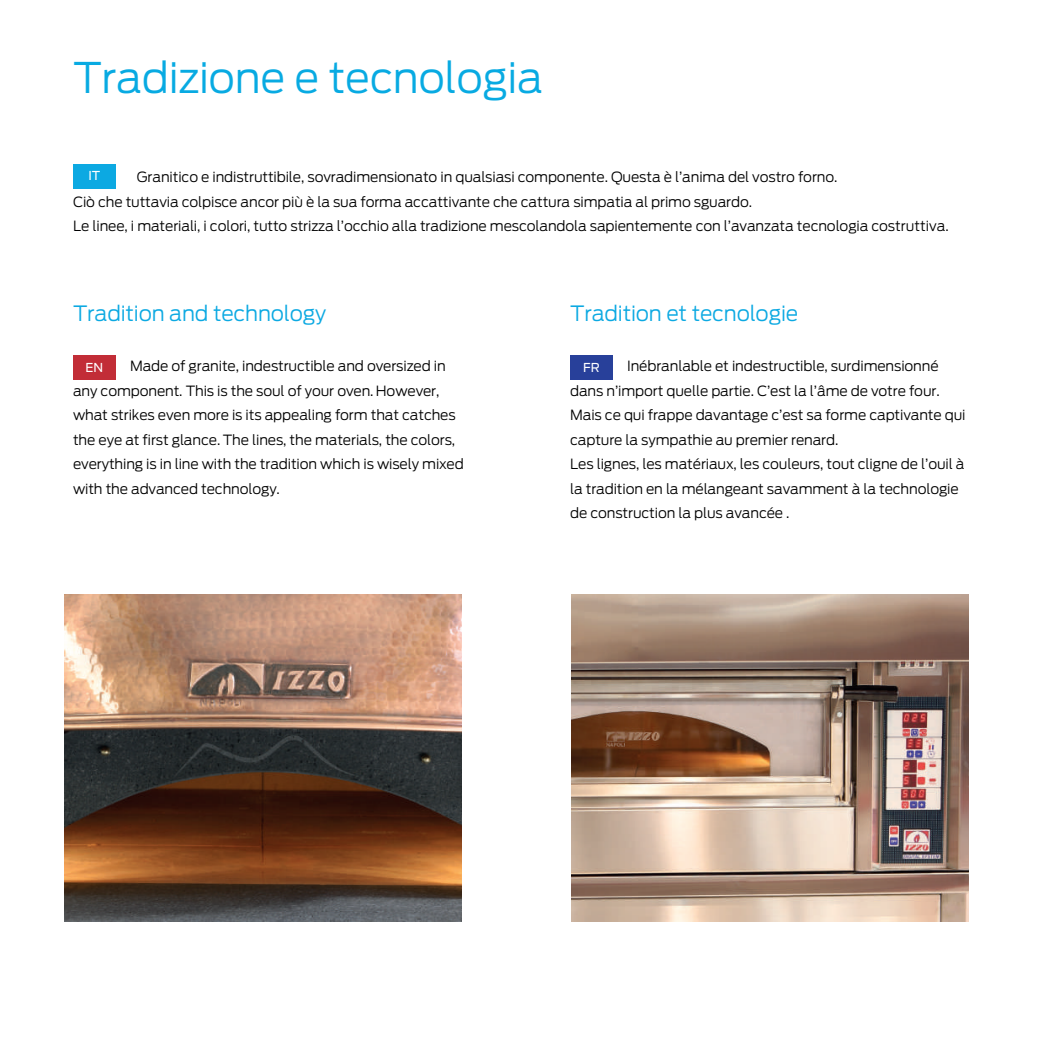
<style>
.page{position:relative;width:1042px;height:1042px;background:#fff}
.page>*{position:absolute;margin:0;border:0;box-sizing:border-box;transform-origin:0 0}
.t1{font:300 42px "Ford Antenna";letter-spacing:-.01em;color:#08aae2}
.t2{font:300 21px "Ford Antenna";letter-spacing:-.01em;color:#0ca9e2}
.t3{font:300 14px/24.5px "Ford Antenna";letter-spacing:-.01em;color:#000001}
.t4{font:12.25px "Ford Antenna";color:#fff}
</style>
<div class="page">
<div style="left:73px;top:164px;width:43px;height:25px;background:#0ca9e2"></div>
<div style="left:73px;top:355px;width:43px;height:25px;background:#c22d37"></div>
<div style="left:570px;top:355px;width:43px;height:25px;background:#28409a"></div>
<img style="left:65px;top:595px;width:397px;height:326px">
<img style="left:571px;top:595px;width:397px;height:326px">
<h1 class="t1" style="left:73px;top:43px;width:471px">Tradizione e tecnologia</h1>
<p class="t3" style="left:73px;top:163px;width:877px;text-indent:64px">Granitico e indistruttibile, sovradimensionato in qualsiasi componente. Questa è l’anima del vostro forno.<br>Ciò che tuttavia colpisce ancor più è la sua forma accattivante che cattura simpatia al primo sguardo.<br>Le linee, i materiali, i colori, tutto strizza l’occhio alla tradizione mescolandola sapientemente con l’avanzata tecnologia costruttiva.</p>
<p class="t4" style="left:88px;top:165px;width:13px">IT</p>
<h2 class="t2" style="left:73px;top:295px;width:255px">Tradition and technology</h2>
<h2 class="t2" style="left:570px;top:295px;width:230px">Tradition et tecnologie</h2>
<p class="t3" style="left:73px;top:352px;width:392px;text-indent:57px">Made of granite, indestructible and oversized in any component. This is the soul of your oven. However, what strikes even more is its appealing form that catches the eye at first glance. The lines, the materials, the colors, everything is in line with the tradition which is wisely mixed with the advanced technology.</p>
<p class="t4" style="left:86px;top:357px;width:19px">EN</p>
<p class="t3" style="left:570px;top:352px;width:397px;text-indent:57px">Inébranlable et indestructible, surdimensionné dans n’import quelle partie. C’est la l’âme de votre four.<br>Mais ce qui frappe davantage c’est sa forme captivante qui capture la sympathie au premier renard.<br>Les lignes, les matériaux, les couleurs, tout cligne de l’ouil à la tradition en la mélangeant savamment à la technologie de construction la plus avancée .</p>
<p class="t4" style="left:583px;top:357px;width:18px">FR</p>
</div>
